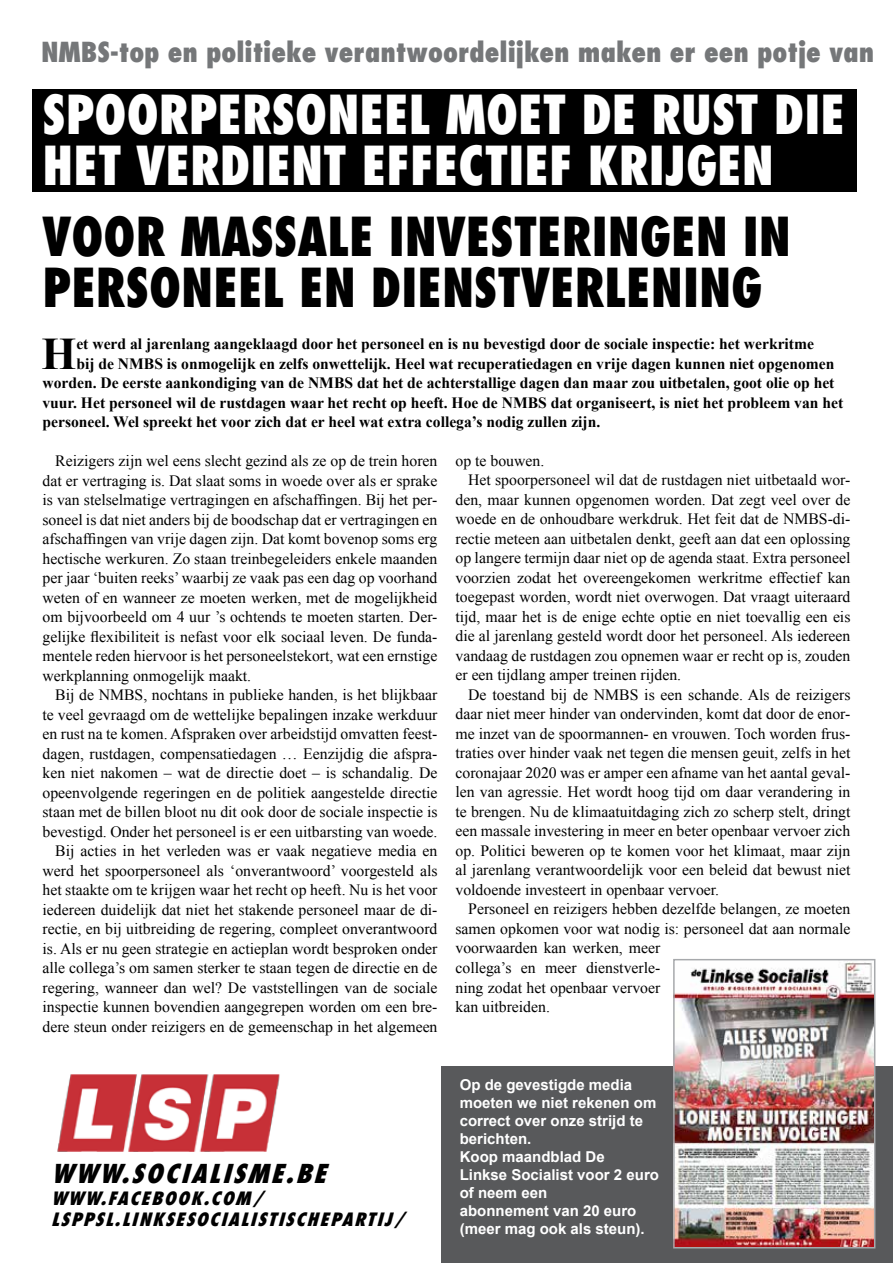
<style>
.page{position:relative;width:893px;height:1263px;background:#fff}
.page>*{position:absolute;margin:0;border:0;box-sizing:border-box;transform-origin:0 0}
.t1{font:800 condensed 52.5px/51px "Futura LT";color:#fff;scale:.94 1}
.t2{font:800 condensed 52.5px/51px "Futura LT";color:#000;scale:.94 1}
.t3{font:700 45.15px "Times New Roman";color:#000}
.t4{font:800 condensed 27px "Futura LT";color:#757779}
.t5{font:italic 800 condensed 25.5px "Futura LT";color:#000}
.t6{font:italic 800 condensed 18px/21.6px "Futura LT";color:#000}
.t7{font:15.75px/19.5px "Times New Roman";color:#000;text-align:justify}
.t8{font:700 15.75px "Times New Roman";color:#000}
.t9{font:700 15px/18px "Arial";color:#fff}
</style>
<div class="page">
<div style="left:442px;top:1066px;width:451px;height:197px;background:#58595b"></div>
<img style="left:57px;top:1074px;width:223px;height:78px">
<div style="left:33px;top:89px;width:824px;height:102px;background:#000"></div>
<img style="left:676px;top:962px;width:196px;height:283px">
<div style="left:673px;top:959px;width:202px;height:289px;border:2px solid #a7a9ac"></div>
<h3 class="t4" style="left:41px;top:35px;width:18px">NMBS</h3>
<h3 class="t4" style="left:110px;top:35px;width:766px">-TOP EN POLITIEKE VERANTWOORDELIJKEN MAKEN ER EEN POTJE VAN</h3>
<h1 class="t1" style="left:43px;top:89px;width:855px">SPOORPERSONEEL MOET DE RUST DIE<br>HET VERDIENT EFFECTIEF KRIJGEN</h1>
<h1 class="t2" style="left:43px;top:210px;width:798px">VOOR MASSALE INVESTERINGEN IN<br>PERSONEEL EN DIENSTVERLENING</h1>
<h2 class="t3" style="left:42px;top:322px;width:36px">H</h2>
<p class="t8" style="left:76px;top:333px;width:739px">et werd al jarenlang aangeklaagd door het personeel en is nu bevestigd door de sociale inspectie: het werkritme</p>
<p class="t8" style="left:76px;top:352px;width:760px">bij de NMBS is onmogelijk en zelfs onwettelijk. Heel wat recuperatiedagen en vrije dagen kunnen niet opgenomen</p>
<p class="t8" style="left:43px;top:372px;width:793px">worden. De eerste aankondiging van de NMBS dat het de achterstallige dagen dan maar zou uitbetalen, goot olie op het</p>
<p class="t8" style="left:43px;top:391px;width:802px">vuur. Het personeel wil de rustdagen waar het recht op heeft. Hoe de NMBS dat organiseert, is niet het probleem van het</p>
<p class="t8" style="left:43px;top:411px;width:559px">personeel. Wel spreekt het voor zich dat er heel wat extra collega’s nodig zullen zijn.</p>
<p class="t7" style="left:43px;top:451px;width:396px;text-indent:13px">Reizigers zijn wel eens slecht gezind als ze op de trein horen dat er vertraging is. Dat slaat soms in woede over als er sprake is van stelselmatige vertragingen en afschaffingen. Bij het per&shy;soneel is dat niet anders bij de boodschap dat er vertragingen en afschaffingen van vrije dagen zijn. Dat komt bovenop soms erg hectische werkuren. Zo staan treinbegeleiders enkele maanden per jaar ‘buiten reeks’ waarbij ze vaak pas een dag op voorhand weten of en wanneer ze moeten werken, met de mogelijkheid om bijvoorbeeld om 4 uur ’s ochtends te moeten starten. Der&shy;gelijke flexibiliteit is nefast voor elk sociaal leven. De funda&shy;mentele reden hiervoor is het personeelstekort, wat een ernstige werkplanning onmogelijk maakt.</p>
<p class="t7" style="left:43px;top:685px;width:396px;text-align:right">Bij de NMBS, nochtans in publieke handen, is het blijkbaar te veel gevraagd om de wettelijke bepalingen inzake werkduur en rust na te komen. Afspraken over arbeidstijd omvatten feest&shy;dagen, rustdagen, compensatiedagen … Eenzijdig die afspra&shy;ken niet nakomen – wat de directie doet – is schandalig. De opeenvolgende regeringen en de politiek aangestelde directie staan met de billen bloot nu dit ook door de sociale inspectie is bevestigd. Onder het personeel is er een uitbarsting van woede.<br>Bij acties in het verleden was er vaak negatieve media en werd het spoorpersoneel als ‘onverantwoord’ voorgesteld als het staakte om te krijgen waar het recht op heeft. Nu is het voor iedereen duidelijk dat niet het stakende personeel maar de di&shy;rectie, en bij uitbreiding de regering, compleet onverantwoord is. Als er nu geen strategie en actieplan wordt besproken onder alle collega’s om samen sterker te staan tegen de directie en de regering, wanneer dan wel? De vaststellingen van de sociale inspectie kunnen bovendien aangegrepen worden om een bre&shy;dere steun onder reizigers en de gemeenschap in het algemeen</p>
<p class="t7" style="left:455px;top:451px;width:90px">op te bouwen.</p>
<p class="t7" style="left:468px;top:470px;width:384px">Het spoorpersoneel wil dat de rustdagen niet uitbetaald wor-</p>
<p class="t7" style="left:455px;top:490px;width:396px">den, maar kunnen opgenomen worden. Dat zegt veel over de</p>
<p class="t7" style="left:455px;top:509px;width:396px">woede en de onhoudbare werkdruk. Het feit dat de NMBS-di-</p>
<p class="t7" style="left:455px;top:529px;width:396px">rectie meteen aan uitbetalen denkt, geeft aan dat een oplossing</p>
<p class="t7" style="left:455px;top:548px;width:396px">op langere termijn daar niet op de agenda staat. Extra personeel</p>
<p class="t7" style="left:455px;top:568px;width:396px">voorzien zodat het overeengekomen werkritme effectief kan</p>
<p class="t7" style="left:455px;top:587px;width:396px">toegepast worden, wordt niet overwogen. Dat vraagt uiteraard</p>
<p class="t7" style="left:455px;top:607px;width:396px">tijd, maar het is de enige echte optie en niet toevallig een eis</p>
<p class="t7" style="left:455px;top:626px;width:396px">die al jarenlang gesteld wordt door het personeel. Als iedereen</p>
<p class="t7" style="left:455px;top:646px;width:396px">vandaag de rustdagen zou opnemen waar er recht op is, zouden</p>
<p class="t7" style="left:455px;top:665px;width:227px">er een tijdlang amper treinen rijden.</p>
<p class="t7" style="left:468px;top:685px;width:384px">De toestand bij de NMBS is een schande. Als de reizigers</p>
<p class="t7" style="left:455px;top:704px;width:396px">daar niet meer hinder van ondervinden, komt dat door de enor-</p>
<p class="t7" style="left:455px;top:724px;width:396px">me inzet van de spoormannen- en vrouwen. Toch worden frus-</p>
<p class="t7" style="left:455px;top:743px;width:396px">traties over hinder vaak net tegen die mensen geuit, zelfs in het</p>
<p class="t7" style="left:455px;top:763px;width:396px">coronajaar 2020 was er amper een afname van het aantal geval-</p>
<p class="t7" style="left:455px;top:782px;width:396px">len van agressie. Het wordt hoog tijd om daar verandering in</p>
<p class="t7" style="left:455px;top:802px;width:396px">te brengen. Nu de klimaatuitdaging zich zo scherp stelt, dringt</p>
<p class="t7" style="left:455px;top:821px;width:396px">een massale investering in meer en beter openbaar vervoer zich</p>
<p class="t7" style="left:455px;top:841px;width:396px">op. Politici beweren op te komen voor het klimaat, maar zijn</p>
<p class="t7" style="left:455px;top:860px;width:396px">al jarenlang verantwoordelijk voor een beleid dat bewust niet</p>
<p class="t7" style="left:455px;top:880px;width:265px">voldoende investeert in openbaar vervoer.</p>
<p class="t7" style="left:468px;top:899px;width:384px">Personeel en reizigers hebben dezelfde belangen, ze moeten</p>
<p class="t7" style="left:455px;top:919px;width:396px">samen opkomen voor wat nodig is: personeel dat aan normale</p>
<p class="t7" style="left:455px;top:938px;width:206px">voorwaarden kan werken, meer</p>
<p class="t7" style="left:455px;top:958px;width:206px">collega’s en meer dienstverle-</p>
<p class="t7" style="left:455px;top:977px;width:206px">ning zodat het openbaar vervoer</p>
<p class="t7" style="left:455px;top:997px;width:96px">kan uitbreiden.</p>
<h3 class="t5" style="left:51px;top:1157px;width:285px">WWW.SOCIALISME.BE</h3>
<p class="t6" style="left:51px;top:1187px;width:362px">WWW.FACEBOOK.COM/<br>LSPPSL.LINKSESOCIALISTISCHEPARTIJ/</p>
<p class="t9" style="left:460px;top:1076px;width:201px">Op de gevestigde media moeten we niet rekenen om correct over onze strijd te berichten.<br>Koop maandblad De<br>Linkse Socialist voor 2 euro of neem een<br>abonnement van 20 euro (meer mag ook als steun).</p>
</div>
